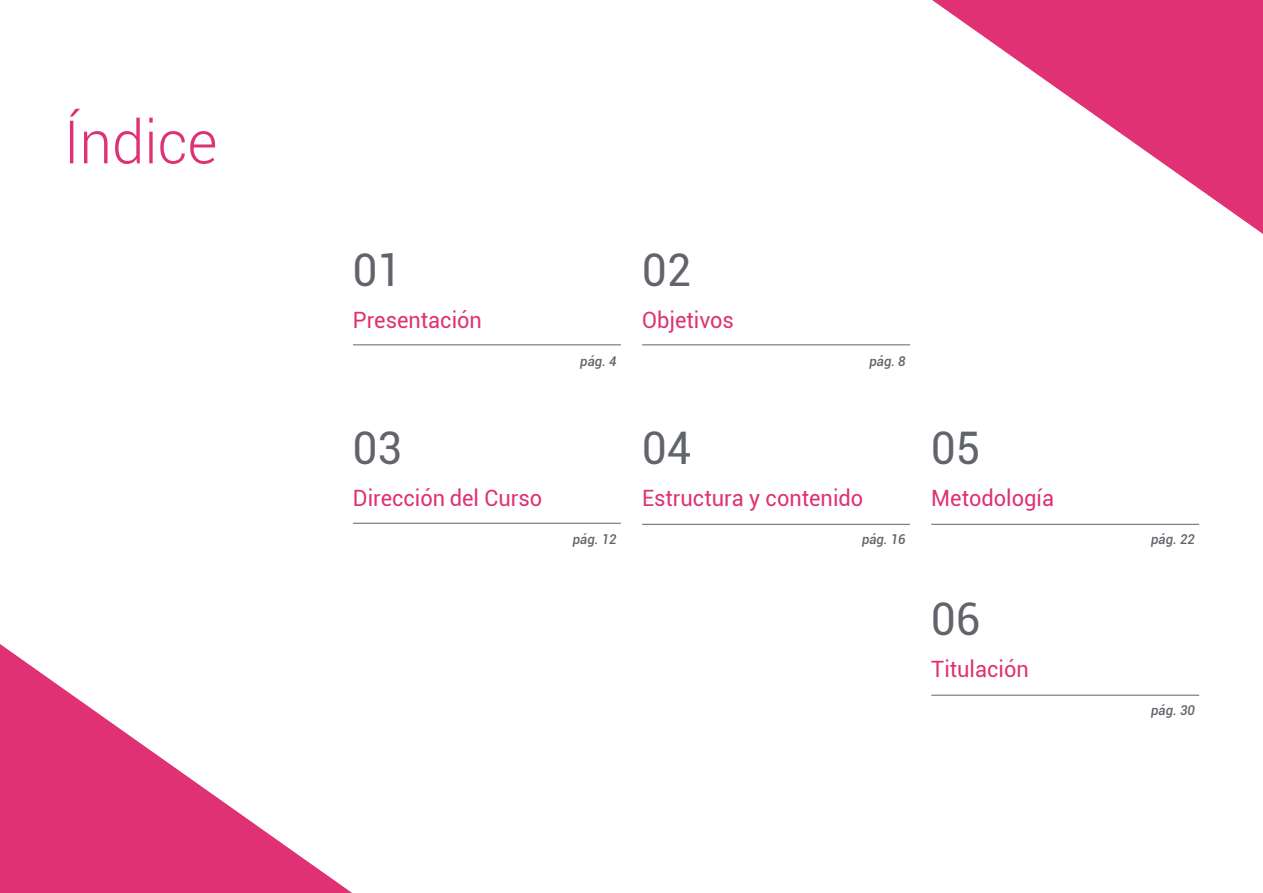
<style>
.page{position:relative;width:1263px;height:893px;background:#fff}
.page>*{position:absolute;margin:0;border:0;box-sizing:border-box;transform-origin:0 0}
.t1{font:300 60px "Roboto";color:#df3174}
.t2{font:45px "Roboto";color:#61646a}
.t3{font:22.5px "Roboto";color:#df3174}
.t4{font:italic 500 13.5px "Roboto";color:#61646a}
</style>
<div class="page">
<svg style="left:0;top:644px;width:352px;height:249px"></svg>
<svg style="left:932px;top:0;width:331px;height:234px"></svg>
<hr style="left:353px;top:344px;width:268px;height:1px;background:#61646a">
<hr style="left:642px;top:524px;width:268px;height:1px;background:#61646a">
<hr style="left:642px;top:344px;width:268px;height:1px;background:#61646a">
<hr style="left:931px;top:524px;width:268px;height:1px;background:#61646a">
<hr style="left:931px;top:695px;width:268px;height:1px;background:#61646a">
<hr style="left:353px;top:523px;width:268px;height:1px;background:#61646a">
<h1 class="t1" style="left:64px;top:100px;width:155px">Índice</h1>
<h2 class="t2" style="left:353px;top:238px;width:51px">01</h2>
<h2 class="t2" style="left:642px;top:238px;width:51px">02</h2>
<p class="t3" style="left:353px;top:304px;width:131px">Presentación</p>
<p class="t3" style="left:642px;top:304px;width:93px">Objetivos</p>
<p class="t4" style="left:580px;top:352px;width:38px">pág. 4</p>
<p class="t4" style="left:869px;top:352px;width:38px">pág. 8</p>
<h2 class="t2" style="left:353px;top:417px;width:51px">03</h2>
<h2 class="t2" style="left:642px;top:417px;width:51px">04</h2>
<h2 class="t2" style="left:931px;top:417px;width:51px">05</h2>
<p class="t3" style="left:353px;top:483px;width:191px">Dirección del Curso</p>
<p class="t4" style="left:573px;top:530px;width:45px">pág. 12</p>
<p class="t3" style="left:642px;top:483px;width:223px">Estructura y contenido</p>
<p class="t4" style="left:862px;top:530px;width:45px">pág. 16</p>
<p class="t3" style="left:931px;top:483px;width:124px">Metodología</p>
<p class="t4" style="left:1151px;top:530px;width:45px">pág. 22</p>
<h2 class="t2" style="left:931px;top:588px;width:51px">06</h2>
<p class="t3" style="left:931px;top:654px;width:99px">Titulación</p>
<p class="t4" style="left:1151px;top:701px;width:45px">pág. 30</p>
</div>
